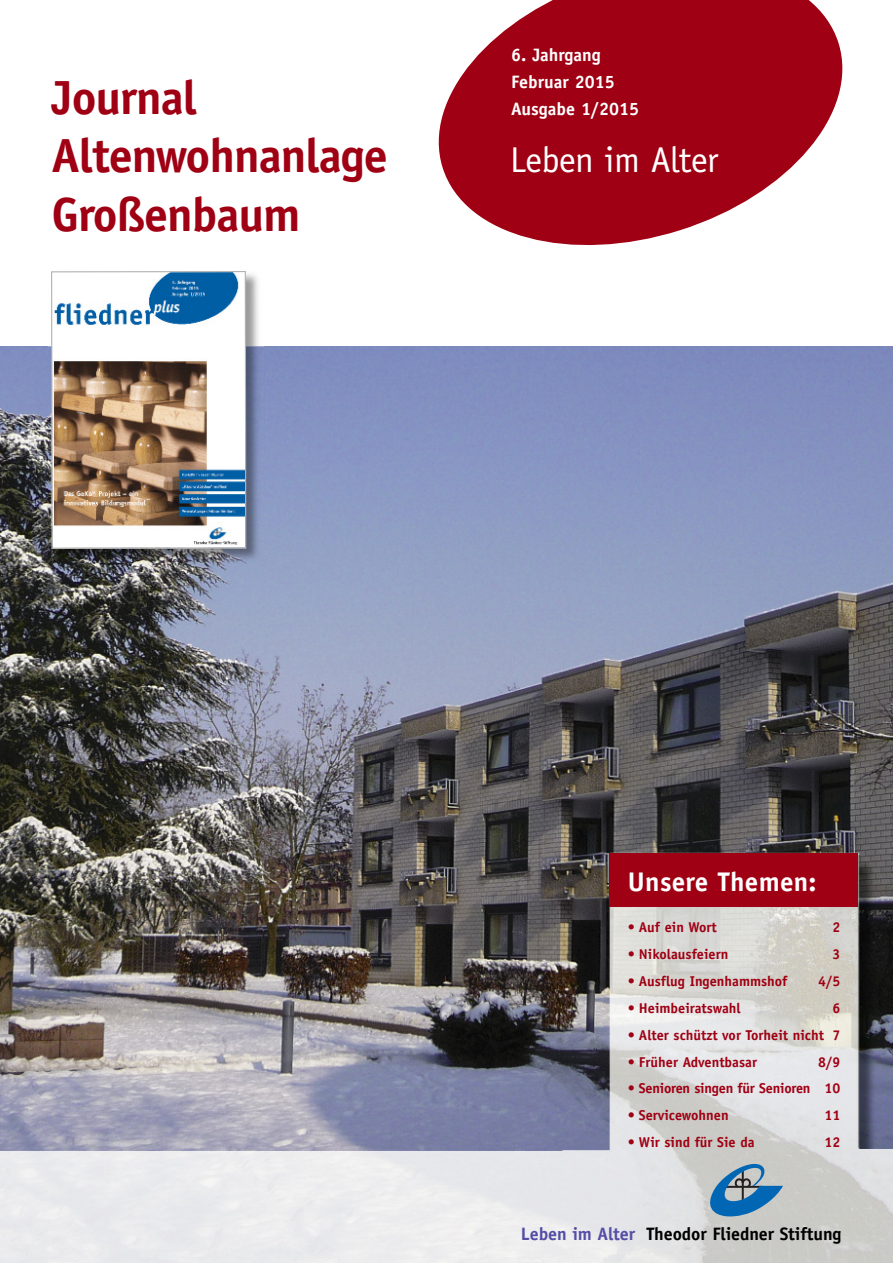
<style>
.page{position:relative;width:893px;height:1263px;background:#fff}
.page>*{position:absolute;margin:0;border:0;box-sizing:border-box;transform-origin:0 0}
.t1{font:700 48px/58.5px "Officina Sans";letter-spacing:-.02em;color:#9f0013}
.t2{font:36px "Officina Sans";letter-spacing:-.015em;color:#fff}
.t3{font:700 27px "Officina Sans";letter-spacing:.01em;color:#fff}
.t4{font:700 18px "Officina Sans";letter-spacing:-.005em;color:#000}
.t5{font:700 18px/27px "Officina Sans";color:#fff}
.t6{font:700 14.25px "Officina Sans";color:#9f0013}
.s1{color:#544ea6}
</style>
<div class="page">
<svg style="left:438px;top:0;width:405px;height:246px;fill:#9f0013"></svg>
<img style="left:0;top:346px;width:893px;height:917px">
<svg style="left:710px;top:1164px;width:73px;height:53px;background:#719ab7"></svg>
<div style="left:609px;top:853px;width:248px;height:54px;background:#9f0013"></div>
<img style="left:48px;top:274px;width:216px;height:293px">
<img style="left:53px;top:273px;width:191px;height:272px">
<div style="left:51px;top:271px;width:195px;height:278px;border:1px solid #b3b3b3"></div>
<h1 class="t1" style="left:52px;top:72px;width:338px">Journal<br>Altenwohnanlage<br>Großenbaum</h1>
<p class="t5" style="left:511px;top:43px;width:129px">6. Jahrgang<br>Februar 2015<br>Ausgabe 1/2015</p>
<h2 class="t2" style="left:510px;top:146px;width:210px">Leben im Alter</h2>
<h3 class="t3" style="left:628px;top:871px;width:190px">Unsere Themen:</h3>
<p class="t6" style="left:628px;top:922px;width:91px">• Auf ein Wort</p>
<p class="t6" style="left:832px;top:922px;width:9px">2</p>
<p class="t6" style="left:628px;top:949px;width:102px">• Nikolausfeiern</p>
<p class="t6" style="left:832px;top:949px;width:9px">3</p>
<p class="t6" style="left:628px;top:976px;width:161px">• Ausflug Ingenhammshof</p>
<p class="t6" style="left:818px;top:976px;width:24px">4/5</p>
<p class="t6" style="left:628px;top:1003px;width:114px">• Heimbeiratswahl</p>
<p class="t6" style="left:832px;top:1003px;width:9px">6</p>
<p class="t6" style="left:628px;top:1029px;width:214px">• Alter schützt vor Torheit nicht 7</p>
<p class="t6" style="left:628px;top:1056px;width:131px">• Früher Adventbasar</p>
<p class="t6" style="left:818px;top:1056px;width:24px">8/9</p>
<p class="t6" style="left:628px;top:1083px;width:214px">• Senioren singen für Senioren 10</p>
<p class="t6" style="left:628px;top:1110px;width:102px">• Servicewohnen</p>
<p class="t6" style="left:825px;top:1110px;width:17px">11</p>
<p class="t6" style="left:628px;top:1137px;width:128px">• Wir sind für Sie da</p>
<p class="t6" style="left:825px;top:1137px;width:17px">12</p>
<p class="t4" style="left:521px;top:1226px;width:322px"><span class="s1">Leben im Alter</span> Theodor Fliedner Stiftung</p>
</div>
